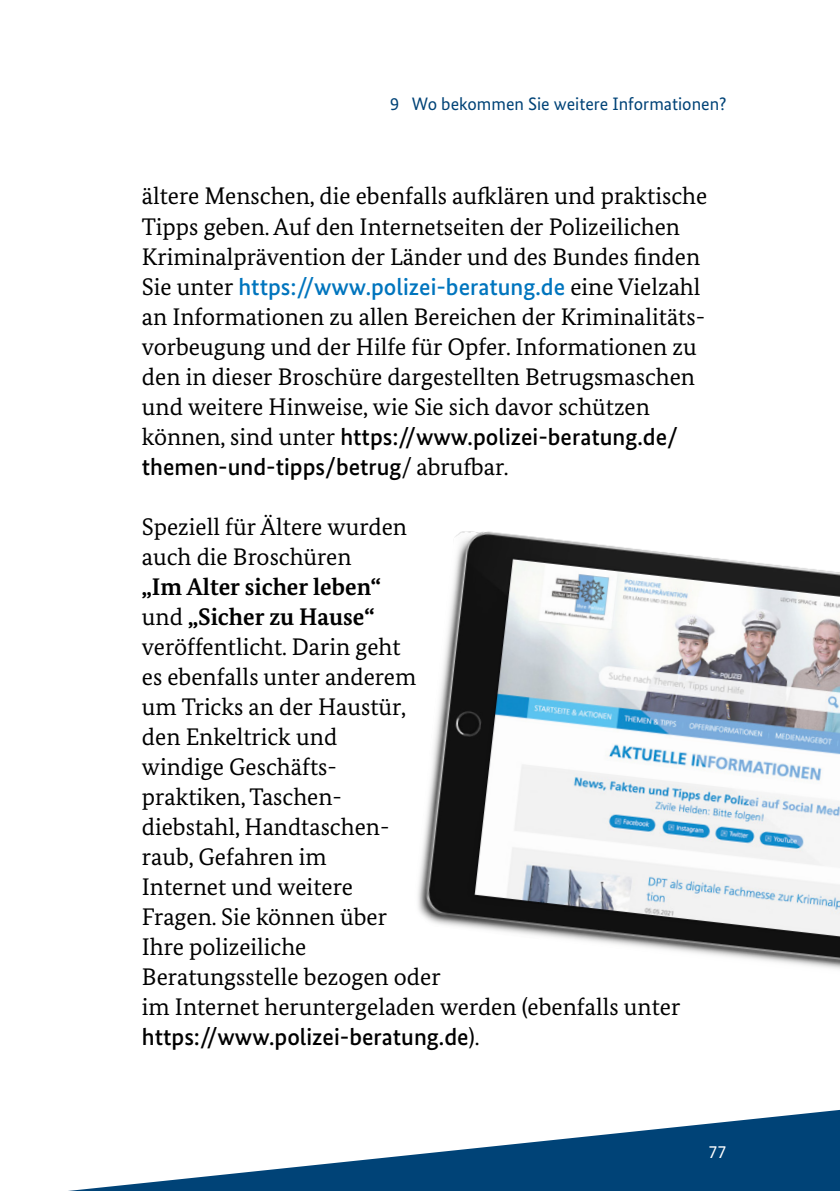
<style>
.page{position:relative;width:840px;height:1191px;background:#fff}
.page>*{position:absolute;margin:0;border:0;box-sizing:border-box;transform-origin:0 0}
.D-Inhalt_IS_D-01_1-P-FT_oSilbentr{font:24px/30px "Bundes Serif";color:#000}
.t1{font:18px "Bundes Sans";color:#004377}
.t2{font:18px "Bundes Sans";color:#fff}
.s1{font-family:"Bundes Sans";font-weight:500;color:#0075be}
.s2{font-family:"Bundes Sans";font-weight:500}
.s3{font-weight:700}
</style>
<div class="page">
<svg style="left:68px;top:1110px;width:771px;height:81px"></svg>
<img style="left:418px;top:531px;width:421px;height:438px">
<p class="t1" style="left:390px;top:94px;width:337px">9 Wo bekommen Sie weitere Informationen?</p>
<p class="D-Inhalt_IS_D-01_1-P-FT_oSilbentr" style="left:142px;top:181px;width:566px">ältere Menschen, die ebenfalls aufklären und praktische Tipps geben. Auf den Internetseiten der Polizeilichen Kriminalprävention der Länder und des Bundes finden Sie unter <span class="s1">https://www.polizei-beratung.de</span> eine Vielzahl an Informationen zu allen Bereichen der Kriminalitäts&shy;vorbeugung und der Hilfe für Opfer. Informationen zu den in dieser Broschüre dargestellten Betrugsmaschen und weitere Hinweise, wie Sie sich davor schützen können, sind unter <span class="s2">https://www.polizei-beratung.de/ themen-und-tipps/betrug</span>/ abrufbar.</p>
<p class="D-Inhalt_IS_D-01_1-P-FT_oSilbentr" style="left:142px;top:511px;width:539px">Speziell für Ältere wurden<br>auch die Broschüren<br><span class="s3">„Im Alter sicher leben“<br></span>und <span class="s3">„Sicher zu Hause“<br></span>veröffentlicht. Darin geht<br>es ebenfalls unter anderem<br>um Tricks an der Haustür,<br>den Enkeltrick und<br>windige Geschäfts-<br>praktiken, Taschen-<br>diebstahl, Handtaschen-<br>raub, Gefahren im<br>Internet und weitere<br>Fragen. Sie können über<br>Ihre polizeiliche<br>Beratungsstelle bezogen oder<br>im Internet heruntergeladen werden (ebenfalls unter <span class="s2">https://www.polizei-beratung.de</span>).</p>
<p class="t2" style="left:708px;top:1141px;width:19px">77</p>
</div>
